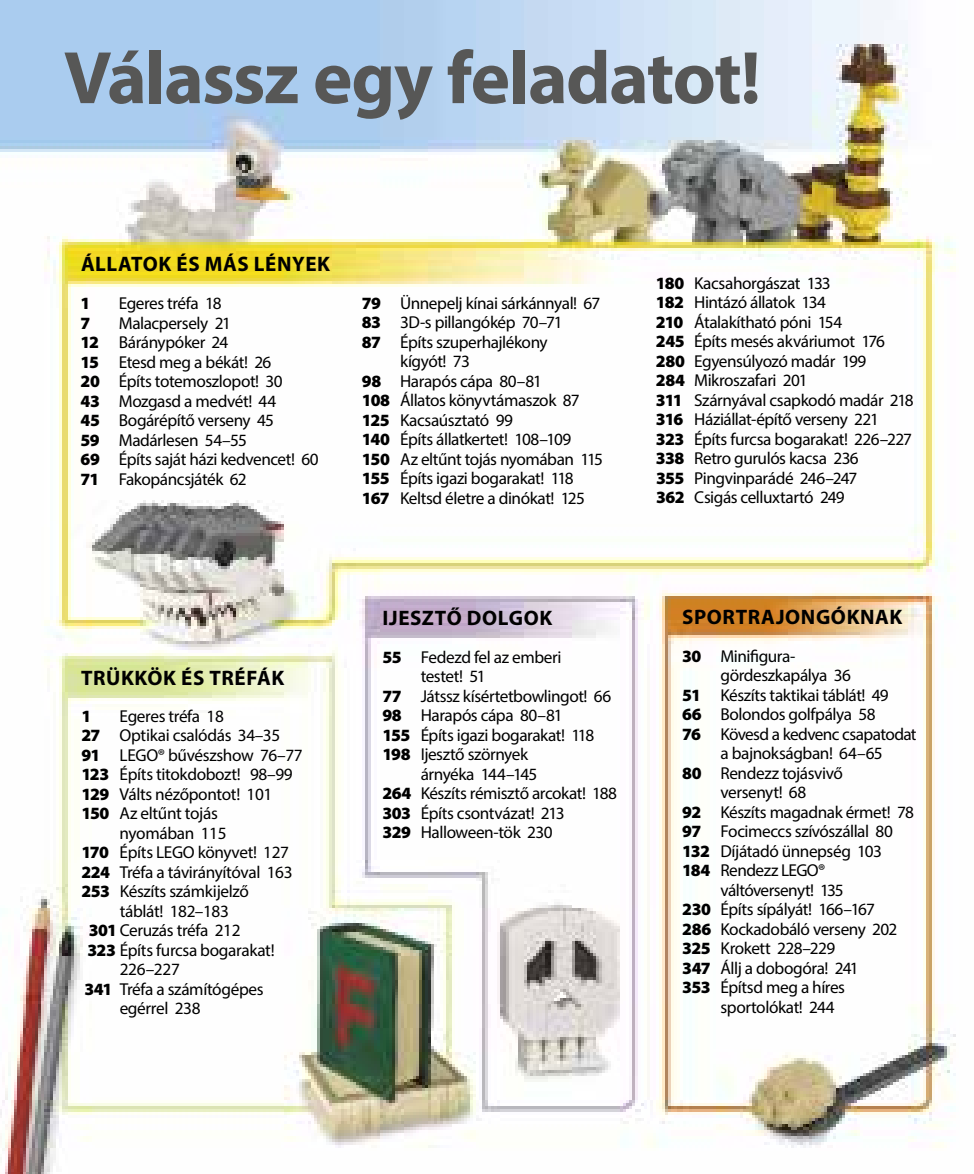
<style>
.page{position:relative;width:974px;height:1174px;background:#fff}
.page>*{position:absolute;margin:0;border:0;box-sizing:border-box;transform-origin:0 0}
.t1{font:700 75px "Myriad Pro";letter-spacing:-.025em;color:#575756}
.t2{font:700 21px "Myriad Pro";letter-spacing:.03em;color:#000}
.t3{font:17.25px/19.5px "Myriad Pro";letter-spacing:-.025em;color:#000}
.t4{font:900 17.25px "Myriad Pro";color:#000}
.s1{font-weight:900}
</style>
<div class="page">
<img style="left:0;top:0;width:956px;height:1174px">
<p class="t1" style="left:64px;top:29px;width:698px">Válassz egy feladatot!</p>
<p class="t2" style="left:81px;top:250px;width:250px">ÁLLATOK ÉS MÁS LÉNYEK</p>
<p class="t4" style="left:81px;top:293px;width:11px">1</p>
<p class="t3" style="left:119px;top:293px;width:104px">Egeres tréfa 18</p>
<p class="t4" style="left:81px;top:313px;width:11px">7</p>
<p class="t3" style="left:81px;top:313px;width:240px;text-indent:38px">Malacpersely 21<br><span class="s1">12</span> Báránypóker 24<br><span class="s1">15</span> Etesd meg a békát! 26<br><span class="s1">20</span> Építs totemoszlopot! 30<br><span class="s1">43</span> Mozgasd a medvét! 44<br><span class="s1">45</span> Bogárépítő verseny 45<br><span class="s1">59</span> Madárlesen 54–55<br><span class="s1">69</span> Építs saját házi kedvencet! 60<br><span class="s1">71</span> Fakopáncsjáték 62</p>
<p class="t3" style="left:362px;top:293px;width:240px"><span class="s1">79</span> Ünnepelj kínai sárkánnyal! 67</p>
<p class="t3" style="left:362px;top:312px;width:202px"><span class="s1">83</span> 3D-s pillangókép 70–71</p>
<p class="t3" style="left:362px;top:332px;width:187px"><span class="s1">87</span> Építs szuperhajlékony</p>
<p class="t3" style="left:400px;top:351px;width:71px">kígyót! 73</p>
<p class="t3" style="left:362px;top:371px;width:182px"><span class="s1">98</span> Harapós cápa 80–81</p>
<p class="t3" style="left:362px;top:390px;width:219px"><span class="s1">108</span> Állatos könyvtámaszok 87</p>
<p class="t3" style="left:362px;top:410px;width:153px"><span class="s1">125</span> Kacsaúsztató 99</p>
<p class="t3" style="left:362px;top:429px;width:211px"><span class="s1">140</span> Építs állatkertet! 108–109</p>
<p class="t3" style="left:362px;top:449px;width:243px"><span class="s1">150</span> Az eltűnt tojás nyomában 115</p>
<p class="t3" style="left:362px;top:468px;width:213px"><span class="s1">155</span> Építs igazi bogarakat! 118</p>
<p class="t3" style="left:362px;top:488px;width:225px"><span class="s1">167</span> Keltsd életre a dinókat! 125</p>
<p class="t3" style="left:656px;top:273px;width:259px"><span class="s1">180</span> Kacsahorgászat 133<br><span class="s1">182</span> Hintázó állatok 134<br><span class="s1">210</span> Átalakítható póni 154<br><span class="s1">245</span> Építs mesés akváriumot 176<br><span class="s1">280</span> Egyensúlyozó madár 199<br><span class="s1">284</span> Mikroszafari 201<br><span class="s1">311</span> Szárnyával csapkodó madár 218<br><span class="s1">316</span> Háziállat-építő verseny 221<br><span class="s1">323</span> Építs furcsa bogarakat! 226–227<br><span class="s1">338</span> Retro gurulós kacsa 236<br><span class="s1">355</span> Pingvinparádé 246–247<br><span class="s1">362</span> Csigás celluxtartó 249</p>
<p class="t2" style="left:81px;top:664px;width:205px">TRÜKKÖK ÉS TRÉFÁK</p>
<p class="t4" style="left:81px;top:706px;width:11px">1</p>
<p class="t3" style="left:120px;top:706px;width:106px">Egeres tréfa 18</p>
<p class="t3" style="left:81px;top:725px;width:200px"><span class="s1">27</span> Optikai csalódás 34–35</p>
<p class="t3" style="left:81px;top:745px;width:223px"><span class="s1">91</span> LEGO® bűvészshow 76–77</p>
<p class="t3" style="left:81px;top:764px;width:213px"><span class="s1">123</span> Építs titokdobozt! 98–99</p>
<p class="t3" style="left:81px;top:784px;width:193px"><span class="s1">129</span> Válts nézőpontot! 101</p>
<p class="t3" style="left:81px;top:803px;width:138px"><span class="s1">150</span> Az eltűnt tojás</p>
<p class="t3" style="left:120px;top:823px;width:108px">nyomában 115</p>
<p class="t3" style="left:81px;top:842px;width:209px"><span class="s1">170</span> Építs LEGO könyvet! 127</p>
<p class="t3" style="left:81px;top:862px;width:213px"><span class="s1">224</span> Tréfa a távirányítóval 163</p>
<p class="t3" style="left:81px;top:881px;width:169px"><span class="s1">253</span> Készíts számkijelző</p>
<p class="t3" style="left:120px;top:901px;width:111px">táblát! 182–183</p>
<p class="t3" style="left:89px;top:920px;width:153px"><span class="s1">301</span> Ceruzás tréfa 212</p>
<p class="t3" style="left:87px;top:940px;width:189px"><span class="s1">323</span> Építs furcsa bogarakat!</p>
<p class="t3" style="left:120px;top:959px;width:62px">226–227</p>
<p class="t3" style="left:84px;top:979px;width:181px"><span class="s1">341</span> Tréfa a számítógépes</p>
<p class="t3" style="left:120px;top:998px;width:82px">egérrel 238</p>
<p class="t2" style="left:382px;top:604px;width:171px">IJESZTŐ DOLGOK</p>
<p class="t2" style="left:682px;top:603px;width:221px">SPORTRAJONGÓKNAK</p>
<p class="t3" style="left:382px;top:647px;width:180px"><span class="s1">55</span> Fedezd fel az emberi</p>
<p class="t3" style="left:421px;top:666px;width:67px">testet! 51</p>
<p class="t3" style="left:382px;top:686px;width:230px"><span class="s1">77</span> Játssz kísértetbowlingot! 66</p>
<p class="t3" style="left:382px;top:705px;width:182px"><span class="s1">98</span> Harapós cápa 80–81</p>
<p class="t3" style="left:382px;top:725px;width:213px"><span class="s1">155</span> Építs igazi bogarakat! 118</p>
<p class="t3" style="left:382px;top:744px;width:147px"><span class="s1">198</span> Ijesztő szörnyek</p>
<p class="t3" style="left:421px;top:764px;width:118px">árnyéka 144–145</p>
<p class="t3" style="left:382px;top:783px;width:236px"><span class="s1">264</span> Készíts rémisztő arcokat! 188</p>
<p class="t3" style="left:382px;top:802px;width:183px"><span class="s1">303</span> Építs csontvázat! 213</p>
<p class="t3" style="left:382px;top:822px;width:172px"><span class="s1">329</span> Halloween-tök 230</p>
<p class="t3" style="left:682px;top:646px;width:115px"><span class="s1">30</span> Minifigura-</p>
<p class="t3" style="left:720px;top:665px;width:132px">gördeszkapálya 36</p>
<p class="t3" style="left:682px;top:685px;width:208px"><span class="s1">51</span> Készíts taktikai táblát! 49</p>
<p class="t3" style="left:682px;top:704px;width:195px"><span class="s1">66</span> Bolondos golfpálya 58</p>
<p class="t3" style="left:682px;top:724px;width:236px"><span class="s1">76</span> Kövesd a kedvenc csapatodat</p>
<p class="t3" style="left:720px;top:743px;width:164px">a bajnokságban! 64–65</p>
<p class="t3" style="left:682px;top:763px;width:162px"><span class="s1">80</span> Rendezz tojásvivő</p>
<p class="t3" style="left:720px;top:782px;width:87px">versenyt! 68</p>
<p class="t3" style="left:682px;top:802px;width:233px"><span class="s1">92</span> Készíts magadnak érmet! 78</p>
<p class="t3" style="left:682px;top:821px;width:212px"><span class="s1">97</span> Focimeccs szívószállal 80</p>
<p class="t3" style="left:682px;top:841px;width:201px"><span class="s1">132</span> Díjátadó ünnepség 103</p>
<p class="t3" style="left:682px;top:860px;width:145px"><span class="s1">184</span> Rendezz LEGO®</p>
<p class="t3" style="left:720px;top:880px;width:125px">váltóversenyt! 135</p>
<p class="t3" style="left:682px;top:899px;width:194px"><span class="s1">230</span> Építs sípályát! 166–167</p>
<p class="t3" style="left:682px;top:918px;width:216px"><span class="s1">286</span> Kockadobáló verseny 202</p>
<p class="t3" style="left:682px;top:938px;width:155px"><span class="s1">325</span> Krokett 228–229</p>
<p class="t3" style="left:682px;top:957px;width:178px"><span class="s1">347</span> Állj a dobogóra! 241</p>
<p class="t3" style="left:682px;top:977px;width:164px"><span class="s1">353</span> Építsd meg a híres</p>
<p class="t3" style="left:720px;top:996px;width:116px">sportolókat! 244</p>
</div>
